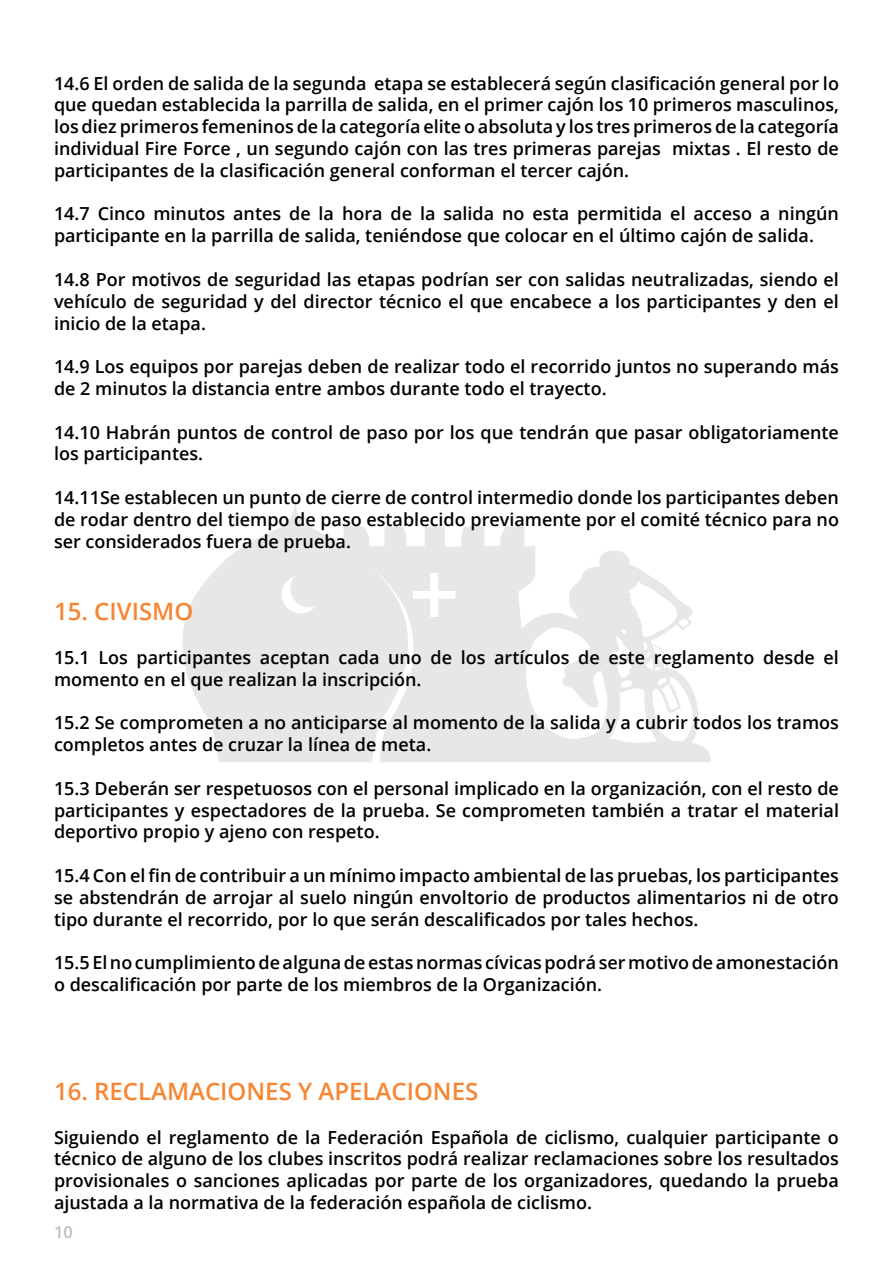
<style>
.page{position:relative;width:893px;height:1263px;background:#fff}
.page>*{position:absolute;margin:0;border:0;box-sizing:border-box;transform-origin:0 0}
.t1{font:600 24px "Open Sans";color:#f68633}
.t2{font:600 18px/21.8px "Open Sans";color:#000;text-align:justify}
.t3{font:600 16.5px "Open Sans";color:#bcbec0}
</style>
<div class="page">
<svg style="left:182px;top:503px;width:528px;height:259px;fill:#e6e7e8"></svg>
<p class="t2" style="left:54px;top:72px;width:786px">14.6 El orden de salida de la segunda etapa se establecerá según clasificación general por lo que quedan establecida la parrilla de salida, en el primer cajón los 10 primeros masculinos, los diez primeros femeninos de la categoría elite o absoluta y los tres primeros de la categoría individual Fire Force , un segundo cajón con las tres primeras parejas mixtas . El resto de participantes de la clasificación general conforman el tercer cajón.</p>
<p class="t2" style="left:54px;top:203px;width:786px">14.7 Cinco minutos antes de la hora de la salida no esta permitida el acceso a ningún participante en la parrilla de salida, teniéndose que colocar en el último cajón de salida.</p>
<p class="t2" style="left:54px;top:268px;width:786px">14.8 Por motivos de seguridad las etapas podrían ser con salidas neutralizadas, siendo el vehículo de seguridad y del director técnico el que encabece a los participantes y den el inicio de la etapa.</p>
<p class="t2" style="left:54px;top:355px;width:786px">14.9 Los equipos por parejas deben de realizar todo el recorrido juntos no superando más de 2 minutos la distancia entre ambos durante todo el trayecto.</p>
<p class="t2" style="left:54px;top:421px;width:786px">14.10 Habrán puntos de control de paso por los que tendrán que pasar obligatoriamente los participantes.</p>
<p class="t2" style="left:54px;top:486px;width:786px">14.11Se establecen un punto de cierre de control intermedio donde los participantes deben de rodar dentro del tiempo de paso establecido previamente por el comité técnico para no ser considerados fuera de prueba.</p>
<h1 class="t1" style="left:54px;top:595px;width:141px">15. CIVISMO</h1>
<p class="t2" style="left:54px;top:646px;width:786px">15.1 Los participantes aceptan cada uno de los artículos de este reglamento desde el momento en el que realizan la inscripción.</p>
<p class="t2" style="left:54px;top:711px;width:786px">15.2 Se comprometen a no anticiparse al momento de la salida y a cubrir todos los tramos completos antes de cruzar la línea de meta.</p>
<p class="t2" style="left:54px;top:777px;width:786px">15.3 Deberán ser respetuosos con el personal implicado en la organización, con el resto de participantes y espectadores de la prueba. Se comprometen también a tratar el material deportivo propio y ajeno con respeto.</p>
<p class="t2" style="left:54px;top:864px;width:786px">15.4 Con el fin de contribuir a un mínimo impacto ambiental de las pruebas, los participantes se abstendrán de arrojar al suelo ningún envoltorio de productos alimentarios ni de otro tipo durante el recorrido, por lo que serán descalificados por tales hechos.</p>
<p class="t2" style="left:54px;top:951px;width:786px">15.5 El no cumplimiento de alguna de estas normas cívicas podrá ser motivo de amonestación o descalificación por parte de los miembros de la Organización.</p>
<h1 class="t1" style="left:54px;top:1075px;width:426px">16. RECLAMACIONES Y APELACIONES</h1>
<p class="t2" style="left:54px;top:1126px;width:786px">Siguiendo el reglamento de la Federación Española de ciclismo, cualquier participante o técnico de alguno de los clubes inscritos podrá realizar reclamaciones sobre los resultados provisionales o sanciones aplicadas por parte de los organizadores, quedando la prueba ajustada a la normativa de la federación española de ciclismo.</p>
<p class="t3" style="left:54px;top:1220px;width:20px">10</p>
</div>
